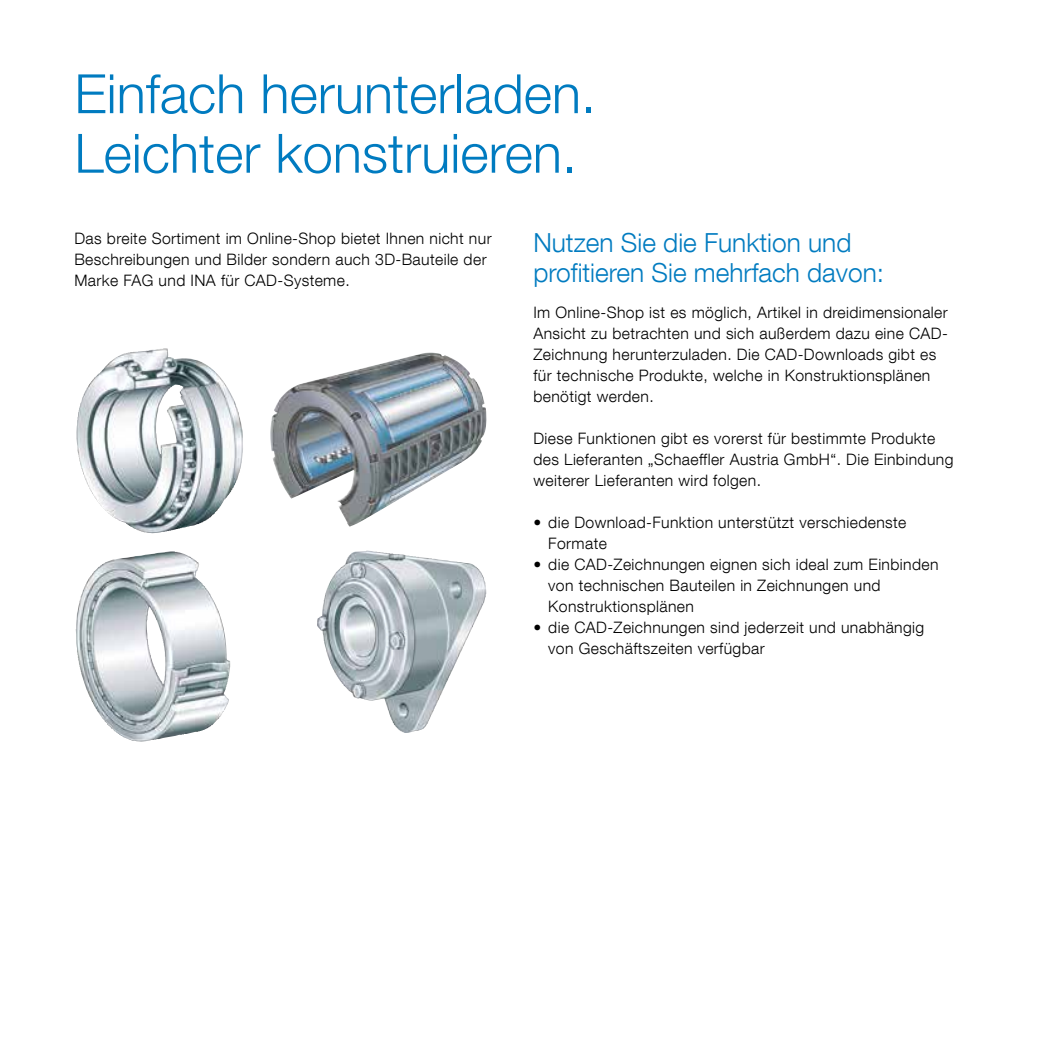
<style>
.page{position:relative;width:1042px;height:1042px;background:#fff}
.page>*{position:absolute;margin:0;border:0;box-sizing:border-box;transform-origin:0 0}
.t1{font:300 54.25px/59.5px "Helvetica Neue LT Com";color:#007bc0}
.t2{font:300 26.25px/29.8px "Helvetica Neue LT Com";color:#007bc0}
.t3{font:300 15.75px/21px "Helvetica Neue LT Com";letter-spacing:.025em;color:#000}
</style>
<div class="page">
<img style="left:76px;top:552px;width:148px;height:190px">
<img style="left:317px;top:551px;width:114px;height:182px">
<img style="left:76px;top:348px;width:108px;height:186px">
<img style="left:270px;top:353px;width:217px;height:173px">
<h1 class="t1" style="left:74px;top:63px;width:523px">Einfach herunterladen.<br>Leichter konstruieren.</h1>
<p class="t3" style="left:74px;top:228px;width:419px">Das breite Sortiment im Online-Shop bietet Ihnen nicht nur<br>Beschreibungen und Bilder sondern auch 3D-Bauteile der<br>Marke FAG und INA für CAD-Systeme.</p>
<h2 class="t2" style="left:533px;top:227px;width:352px">Nutzen Sie die Funktion und profitieren Sie mehrfach davon:</h2>
<p class="t3" style="left:533px;top:301px;width:416px">Im Online-Shop ist es möglich, Artikel in dreidimensionaler Ansicht zu betrachten und sich außerdem dazu eine CAD-Zeichnung herunterzuladen. Die CAD-Downloads gibt es für technische Produkte, welche in Konstruktionsplänen benötigt werden.</p>
<p class="t3" style="left:533px;top:427px;width:421px">Diese Funktionen gibt es vorerst für bestimmte Produkte des Lieferanten „Schaeffler Austria GmbH“. Die Einbindung weiterer Lieferanten wird folgen.</p>
<p class="t3" style="left:548px;top:511px;width:360px;text-indent:-15px">• die Download-Funktion unterstützt verschiedenste<br>Formate</p>
<p class="t3" style="left:548px;top:553px;width:392px;text-indent:-15px">• die CAD-Zeichnungen eignen sich ideal zum Einbinden von technischen Bauteilen in Zeichnungen und<br>Konstruktionsplänen</p>
<p class="t3" style="left:548px;top:616px;width:377px;text-indent:-15px">• die CAD-Zeichnungen sind jederzeit und unabhängig von Geschäftszeiten verfügbar</p>
</div>
